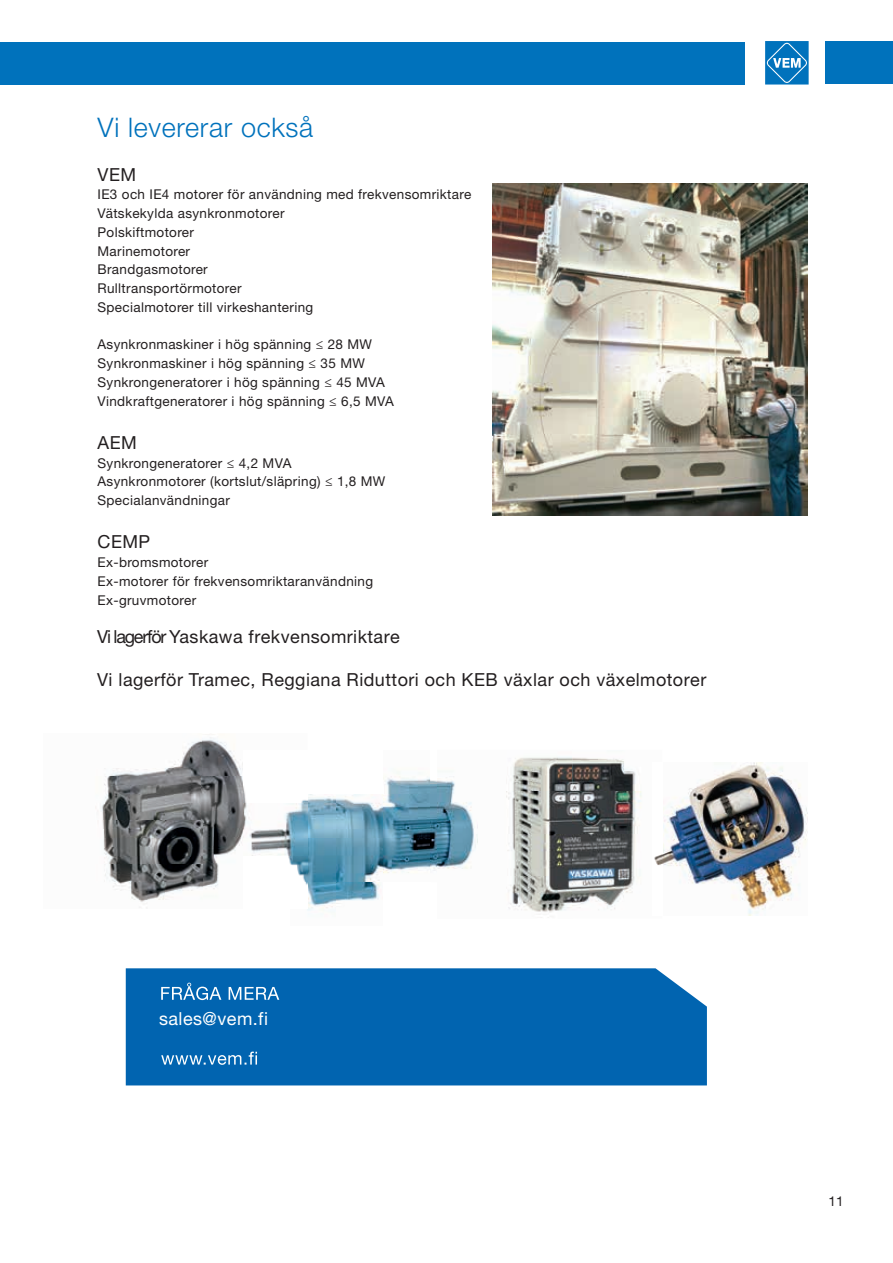
<style>
.page{position:relative;width:893px;height:1263px;background:#fff}
.page>*{position:absolute;margin:0;border:0;box-sizing:border-box;transform-origin:0 0}
.t1{font:300 27px "Helvetica Neue LT Std";letter-spacing:.025em;color:#0072bc}
.t2{font:18px "Helvetica Neue LT Std";letter-spacing:.025em;color:#231f20}
.t3{font:18px "Helvetica Neue LT Std";letter-spacing:.025em;color:#fff}
.t4{font:13.5px/18.8px "Helvetica Neue LT Std";letter-spacing:.025em;color:#231f20}
</style>
<div class="page">
<div style="left:0;top:42px;width:744px;height:42px;background:#0072bc"></div>
<div style="left:765px;top:41px;width:44px;height:44px;background:#0072bc"></div>
<svg style="left:767px;top:43px;width:40px;height:40px"></svg>
<div style="left:826px;top:41px;width:67px;height:43px;background:#0072bc"></div>
<div style="left:126px;top:968px;width:581px;height:117px;background:#0164b0"></div>
<svg style="left:161px;top:983px;width:118px;height:17px;background:#408ac3"></svg>
<svg style="left:161px;top:1051px;width:96px;height:14px"></svg>
<img style="left:104px;top:734px;width:139px;height:43px">
<img style="left:95px;top:777px;width:148px;height:131px">
<img style="left:308px;top:776px;width:129px;height:106px">
<img style="left:307px;top:882px;width:73px;height:29px">
<img style="left:243px;top:786px;width:65px;height:123px">
<img style="left:654px;top:762px;width:153px;height:153px">
<img style="left:492px;top:183px;width:315px;height:333px">
<img style="left:506px;top:757px;width:156px;height:35px">
<img style="left:477px;top:792px;width:165px;height:84px">
<img style="left:508px;top:876px;width:154px;height:42px">
<img style="left:437px;top:776px;width:40px;height:93px">
<h1 class="t1" style="left:98px;top:111px;width:217px">Vi levererar också</h1>
<h2 class="t2" style="left:98px;top:163px;width:40px">VEM</h2>
<p class="t4" style="left:98px;top:185px;width:375px">IE3 och IE4 motorer för användning med frekvensomriktare<br>Vätskekylda asynkronmotorer<br>Polskiftmotorer<br>Marinemotorer<br>Brandgasmotorer<br>Rulltransportörmotorer<br>Specialmotorer till virkeshantering</p>
<p class="t4" style="left:98px;top:335px;width:298px">Asynkronmaskiner i hög spänning ≤ 28 MW Synkronmaskiner i hög spänning ≤ 35 MW Synkrongeneratorer i hög spänning ≤ 45 MVA Vindkraftgeneratorer i hög spänning ≤ 6,5 MVA</p>
<h2 class="t2" style="left:98px;top:432px;width:41px">AEM</h2>
<p class="t4" style="left:98px;top:453px;width:289px">Synkrongeneratorer ≤ 4,2 MVA<br>Asynkronmotorer (kortslut/släpring) ≤ 1,8 MW<br>Specialanvändningar</p>
<h2 class="t2" style="left:98px;top:531px;width:54px">CEMP</h2>
<p class="t4" style="left:98px;top:553px;width:277px">Ex-bromsmotorer<br>Ex-motorer för frekvensomriktaranvändning<br>Ex-gruvmotorer</p>
<h2 class="t2" style="left:97px;top:626px;width:304px">Vi lagerför Yaskawa frekvensomriktare</h2>
<h2 class="t2" style="left:97px;top:669px;width:611px">Vi lagerför Tramec, Reggiana Riduttori och KEB växlar och växelmotorer</h2>
<h2 class="t3" style="left:159px;top:1008px;width:111px">sales@vem.fi</h2>
<p class="t4" style="left:828px;top:1192px;width:17px">11</p>
</div>
